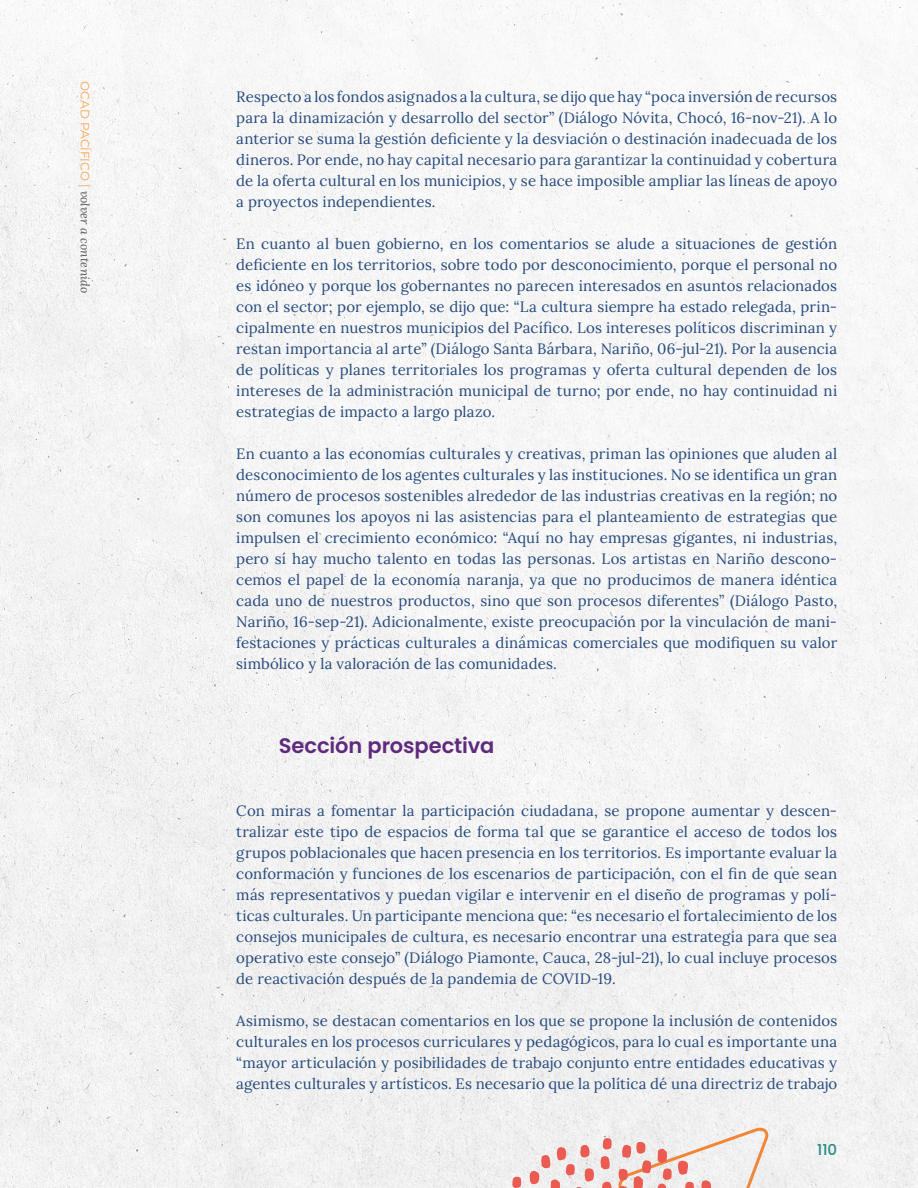
<style>
.page{position:relative;width:918px;height:1188px;background:#fff}
.page>*{position:absolute;margin:0;border:0;box-sizing:border-box;transform-origin:0 0}
.t1{font:600 21px "Poppins";letter-spacing:-.005em;color:#5f2a7c}
.t2{font:15px/21px "Lora";letter-spacing:.01em;color:#264a7c;text-align:justify}
.t3{font:500 15px "Poppins";color:#268c81}
.t4{font:italic 12px "Lora";letter-spacing:.02em;color:#575756}
.s1{font-family:"Montserrat";font-style:normal;color:#f6a751}
</style>
<div class="page">
<img style="left:0;top:0;width:918px;height:1188px">
<svg style="left:602px;top:1182px;width:10px;height:6px"></svg>
<svg style="left:600px;top:1156px;width:10px;height:13px"></svg>
<svg style="left:603px;top:1138px;width:9px;height:12px"></svg>
<svg style="left:512px;top:1177px;width:9px;height:11px"></svg>
<svg style="left:529px;top:1144px;width:65px;height:44px"></svg>
<svg style="left:618px;top:1127px;width:155px;height:61px"></svg>
<p class="t4" style="left:93px;top:81px;width:214px;rotate:90deg"><span class="s1">OCAD PACÍFICO |</span> volver a contenido</p>
<p class="t2" style="left:236px;top:85px;width:602px">Respecto a los fondos asignados a la cultura, se dijo que hay “poca inversión de recursos para la dinamización y desarrollo del sector” (Diálogo Nóvita, Chocó, 16-nov-21). A lo anterior se suma la gestión deficiente y la desviación o destinación inadecuada de los dineros. Por ende, no hay capital necesario para garantizar la continuidad y cobertura de la oferta cultural en los municipios, y se hace imposible ampliar las líneas de apoyo a proyectos independientes.</p>
<p class="t2" style="left:236px;top:232px;width:602px">En cuanto al buen gobierno, en los comentarios se alude a situaciones de gestión deficiente en los territorios, sobre todo por desconocimiento, porque el personal no es idóneo y porque los gobernantes no parecen interesados en asuntos relacionados con el sector; por ejemplo, se dijo que: “La cultura siempre ha estado relegada, prin&shy;cipalmente en nuestros municipios del Pacífico. Los intereses políticos discriminan y restan importancia al arte” (Diálogo Santa Bárbara, Nariño, 06-jul-21). Por la ausencia de políticas y planes territoriales los programas y oferta cultural dependen de los intereses de la administración municipal de turno; por ende, no hay continuidad ni estrategias de impacto a largo plazo.</p>
<p class="t2" style="left:236px;top:442px;width:602px">En cuanto a las economías culturales y creativas, priman las opiniones que aluden al desconocimiento de los agentes culturales y las instituciones. No se identifica un gran número de procesos sostenibles alrededor de las industrias creativas en la región; no son comunes los apoyos ni las asistencias para el planteamiento de estrategias que impulsen el crecimiento económico: “Aquí no hay empresas gigantes, ni industrias, pero sí hay mucho talento en todas las personas. Los artistas en Nariño descono&shy;cemos el papel de la economía naranja, ya que no producimos de manera idéntica cada uno de nuestros productos, sino que son procesos diferentes” (Diálogo Pasto, Nariño, 16-sep-21). Adicionalmente, existe preocupación por la vinculación de mani&shy;festaciones y prácticas culturales a dinámicas comerciales que modifiquen su valor simbólico y la valoración de las comunidades.</p>
<h1 class="t1" style="left:279px;top:733px;width:217px">Sección prospectiva</h1>
<p class="t2" style="left:236px;top:799px;width:602px">Con miras a fomentar la participación ciudadana, se propone aumentar y descen&shy;tralizar este tipo de espacios de forma tal que se garantice el acceso de todos los grupos poblacionales que hacen presencia en los territorios. Es importante evaluar la conformación y funciones de los escenarios de participación, con el fin de que sean más representativos y puedan vigilar e intervenir en el diseño de programas y polí&shy;ticas culturales. Un participante menciona que: “es necesario el fortalecimiento de los consejos municipales de cultura, es necesario encontrar una estrategia para que sea operativo este consejo” (Diálogo Piamonte, Cauca, 28-jul-21), lo cual incluye procesos de reactivación después de la pandemia de COVID-19.</p>
<p class="t2" style="left:236px;top:1009px;width:602px">Asimismo, se destacan comentarios en los que se propone la inclusión de contenidos culturales en los procesos curriculares y pedagógicos, para lo cual es importante una “mayor articulación y posibilidades de trabajo conjunto entre entidades educativas y agentes culturales y artísticos. Es necesario que la política dé una directriz de trabajo</p>
<p class="t3" style="left:817px;top:1142px;width:22px">110</p>
</div>
